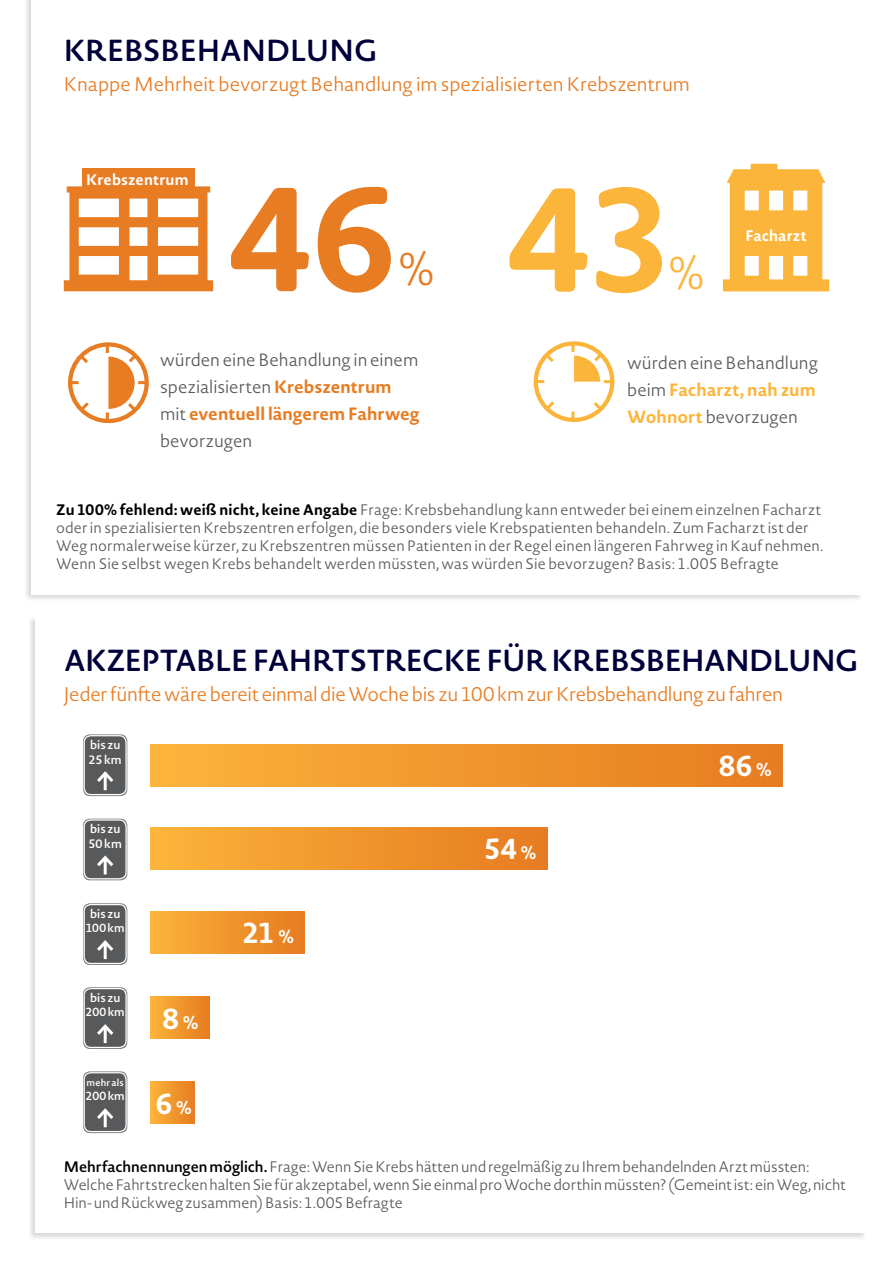
<style>
.page{position:relative;width:893px;height:1263px;background:#fff}
.page>*{position:absolute;margin:0;border:0;box-sizing:border-box;transform-origin:0 0}
.t1{font:700 145.5px "Novel Sans Rd Pro";color:#e77c22}
.t2{font:700 145.5px "Novel Sans Rd Pro";color:#fcb53b}
.t3{font:300 45px "Novel Sans Rd Pro";color:#e77c22}
.t4{font:300 45px "Novel Sans Rd Pro";color:#fcb53b}
.t5{font:600 30px "Novel Sans Rd Pro";letter-spacing:-.025em;color:#00013a}
.t6{font:600 30px "Novel Sans Rd Pro";letter-spacing:-.005em;color:#00013a}
.t7{font:700 28.5px "Novel Sans Rd Pro";color:#fff}
.t8{font:300 19.5px "Novel Sans Rd Pro";letter-spacing:-.015em;color:#e77c22}
.t9{font:300 17.55px/27px "Novel Sans Rd Pro";color:#58595b}
.t10{font:700 15.15px "Novel Sans Rd Pro";letter-spacing:.005em;color:#fff}
.t11{font:300 15px/18px "Novel Sans Rd Pro";color:#58595b}
.t12{font:600 12px/14.4px "Novel Sans Rd Pro";letter-spacing:-.015em;color:#fff}
.t13{font:600 11.7px "Novel Sans Rd Pro";letter-spacing:.015em;color:#fff}
.t14{font:600 9.6px "Novel Sans Rd Pro";color:#fff}
.s1{font-weight:700;color:#e77c22}
.s2{font-weight:700;color:#fcb53b}
.s3{font-weight:700;color:#000}
.s4{font-size:18px}
.s5{font-weight:600;color:#000}
</style>
<div class="page">
<div style="left:23px;top:0;width:840px;height:602px;background:#000;opacity:.15"></div>
<div style="left:31px;top:0;width:830px;height:594px;background:#fff"></div>
<div style="left:27px;top:615px;width:840px;height:626px;background:#000;opacity:.15"></div>
<div style="left:35px;top:617px;width:831px;height:616px;background:#fff"></div>
<div style="left:150px;top:827px;width:397px;height:43px;background:linear-gradient(to right,#fbb43a,#e67b21)"></div>
<div style="left:150px;top:911px;width:155px;height:43px;background:linear-gradient(to right,#fbb43a,#e67b21)"></div>
<div style="left:150px;top:996px;width:59px;height:43px;background:linear-gradient(to right,#fbb43a,#e77c21)"></div>
<div style="left:150px;top:1081px;width:44px;height:43px;background:linear-gradient(to right,#fbb43a,#e77e22)"></div>
<div style="left:150px;top:744px;width:632px;height:43px;background:linear-gradient(to right,#fbb43a,#e67b21)"></div>
<svg style="left:83px;top:734px;width:44px;height:62px"></svg>
<div style="left:84px;top:736px;width:42px;height:58px;background:#58595b;border-radius:7px"></div>
<div style="left:84px;top:735px;width:43px;height:60px;border:1px solid #fff;border-radius:7px"></div>
<hr style="left:104px;top:773px;width:3px;height:17px;background:#fff">
<svg style="left:97px;top:771px;width:17px;height:14px"></svg>
<svg style="left:83px;top:819px;width:44px;height:61px"></svg>
<div style="left:84px;top:820px;width:42px;height:59px;background:#58595b;border-radius:7px"></div>
<div style="left:84px;top:819px;width:43px;height:60px;border:1px solid #fff;border-radius:7px"></div>
<hr style="left:104px;top:858px;width:3px;height:16px;background:#fff">
<svg style="left:97px;top:855px;width:17px;height:14px"></svg>
<svg style="left:83px;top:903px;width:44px;height:62px"></svg>
<div style="left:84px;top:905px;width:42px;height:58px;background:#58595b;border-radius:7px"></div>
<div style="left:84px;top:904px;width:43px;height:60px;border:1px solid #fff;border-radius:7px"></div>
<hr style="left:104px;top:942px;width:3px;height:17px;background:#fff">
<svg style="left:97px;top:940px;width:17px;height:14px"></svg>
<svg style="left:83px;top:987px;width:44px;height:62px"></svg>
<div style="left:84px;top:988px;width:42px;height:59px;background:#58595b;border-radius:7px"></div>
<div style="left:84px;top:988px;width:43px;height:60px;border:1px solid #fff;border-radius:7px"></div>
<hr style="left:104px;top:1026px;width:3px;height:17px;background:#fff">
<svg style="left:97px;top:1024px;width:17px;height:14px"></svg>
<svg style="left:83px;top:1071px;width:44px;height:62px"></svg>
<div style="left:84px;top:1073px;width:42px;height:58px;background:#58595b;border-radius:7px"></div>
<div style="left:84px;top:1072px;width:43px;height:60px;border:1px solid #fff;border-radius:7px"></div>
<hr style="left:104px;top:1110px;width:3px;height:17px;background:#fff">
<svg style="left:97px;top:1108px;width:17px;height:14px"></svg>
<svg style="left:64px;top:186px;width:149px;height:105px"></svg>
<div style="left:82px;top:169px;width:113px;height:22px;background:#e77c22"></div>
<svg style="left:723px;top:164px;width:106px;height:127px"></svg>
<div style="left:739px;top:219px;width:71px;height:29px;background:#fcb53b"></div>
<div style="left:739px;top:229px;width:74px;height:17px;background:#fcb53b"></div>
<div style="left:68px;top:342px;width:81px;height:81px;border:4px solid #e77c22;border-radius:50%"></div>
<svg style="left:70px;top:381px;width:9px;height:3px"></svg>
<svg style="left:77px;top:352px;width:13px;height:13px"></svg>
<svg style="left:77px;top:400px;width:14px;height:14px"></svg>
<svg style="left:106px;top:344px;width:41px;height:77px"></svg>
<div style="left:534px;top:341px;width:80px;height:81px;border:4px solid #fcb53b;border-radius:50%"></div>
<svg style="left:571px;top:411px;width:3px;height:9px"></svg>
<svg style="left:536px;top:380px;width:8px;height:3px"></svg>
<svg style="left:542px;top:351px;width:13px;height:14px"></svg>
<svg style="left:592px;top:400px;width:13px;height:13px"></svg>
<svg style="left:543px;top:400px;width:13px;height:13px"></svg>
<svg style="left:571px;top:343px;width:41px;height:40px"></svg>
<h3 class="t6" style="left:64px;top:29px;width:315px">Krebsbehandlung</h3>
<h3 class="t8" style="left:64px;top:71px;width:628px">Knappe M ehrheit bevorzugt Behandlung im spezialisierten Krebszentrum</h3>
<p class="t10" style="left:86px;top:168px;width:104px">Krebszentrum</p>
<h1 class="t1" style="left:227px;top:132px;width:171px">46</h1>
<h2 class="t3" style="left:398px;top:237px;width:37px">%</h2>
<h1 class="t2" style="left:506px;top:133px;width:167px">43</h1>
<h2 class="t4" style="left:668px;top:242px;width:37px">%</h2>
<p class="t10" style="left:745px;top:224px;width:63px">Facharzt</p>
<p class="t9" style="left:160px;top:346px;width:261px">würden eine Behandlung in einem spezialisierten <span class="s1">Krebszentrum </span>mit <span class="s1">eventuell längerem Fahrweg </span>bevorzugen</p>
<p class="t9" style="left:627px;top:349px;width:192px">würden eine Behandlung beim <span class="s2">Facharzt, nah zum<br>Wohnort</span> bevorzugen</p>
<p class="t11" style="left:56px;top:500px;width:769px"><span class="s3">Zu 100% fehlend: weiß nicht, keine Angabe</span> F rage: K rebsbehandlung kann entweder bei einem einzelnen Facharzt oder in spezialisierten Krebszentren erfolgen, die besonders viele Krebspatienten behandeln. Zum Facharzt ist der Weg normalerweise kürzer, zu Krebszentren müssen Patienten in der Regel einen längeren Fahrweg in Kauf nehmen.<br>Wenn Sie selbst wegen Krebs behandelt werden müssten, was würden Sie bevorzugen? Basis: 1.005 Befragte</p>
<h3 class="t5" style="left:64px;top:639px;width:209px">Akzeptable Fah</h3>
<h3 class="t5" style="left:312px;top:639px;width:548px">rtstrecke für Krebsbehandlung</h3>
<h3 class="t8" style="left:64px;top:681px;width:721px">Jeder fünfte wäre bereit einmal die Woche bis zu 100 km zur Krebsbehandlung zu fahren</h3>
<p class="t12" style="left:89px;top:737px;width:35px">bis zu<br>25 km</p>
<p class="t12" style="left:89px;top:822px;width:35px">bis zu<br>50 km</p>
<p class="t12" style="left:90px;top:906px;width:32px">bis zu</p>
<p class="t13" style="left:86px;top:919px;width:40px">100 km</p>
<p class="t12" style="left:90px;top:990px;width:32px">bis zu</p>
<p class="t13" style="left:86px;top:1003px;width:41px">200 km</p>
<p class="t14" style="left:87px;top:1076px;width:39px">mehr als</p>
<p class="t13" style="left:86px;top:1087px;width:41px">200 km</p>
<h3 class="t7" style="left:162px;top:997px;width:37px">8<span class="s4">%</span></h3>
<h3 class="t7" style="left:156px;top:1082px;width:37px">6<span class="s4">%</span></h3>
<h3 class="t7" style="left:242px;top:912px;width:53px">21<span class="s4">%</span></h3>
<h3 class="t7" style="left:484px;top:828px;width:54px">54<span class="s4">%</span></h3>
<h3 class="t7" style="left:719px;top:745px;width:54px">86<span class="s4">%</span></h3>
<p class="t11" style="left:64px;top:1158px;width:784px"><span class="s5">Mehrfachnennungen möglich.</span> Frage: Wenn Sie Krebs hätten und regelmäßig zu I hrem behandelnden Arzt müssten:<br>Welche Fahrtstrecken halten Sie für akzeptabel, wenn Sie einmal pro Woche dorthin müssten? (G emeint ist: ein Weg, nicht<br>Hin- und Rückweg zusammen) Basis: 1.005 Befragte</p>
</div>
